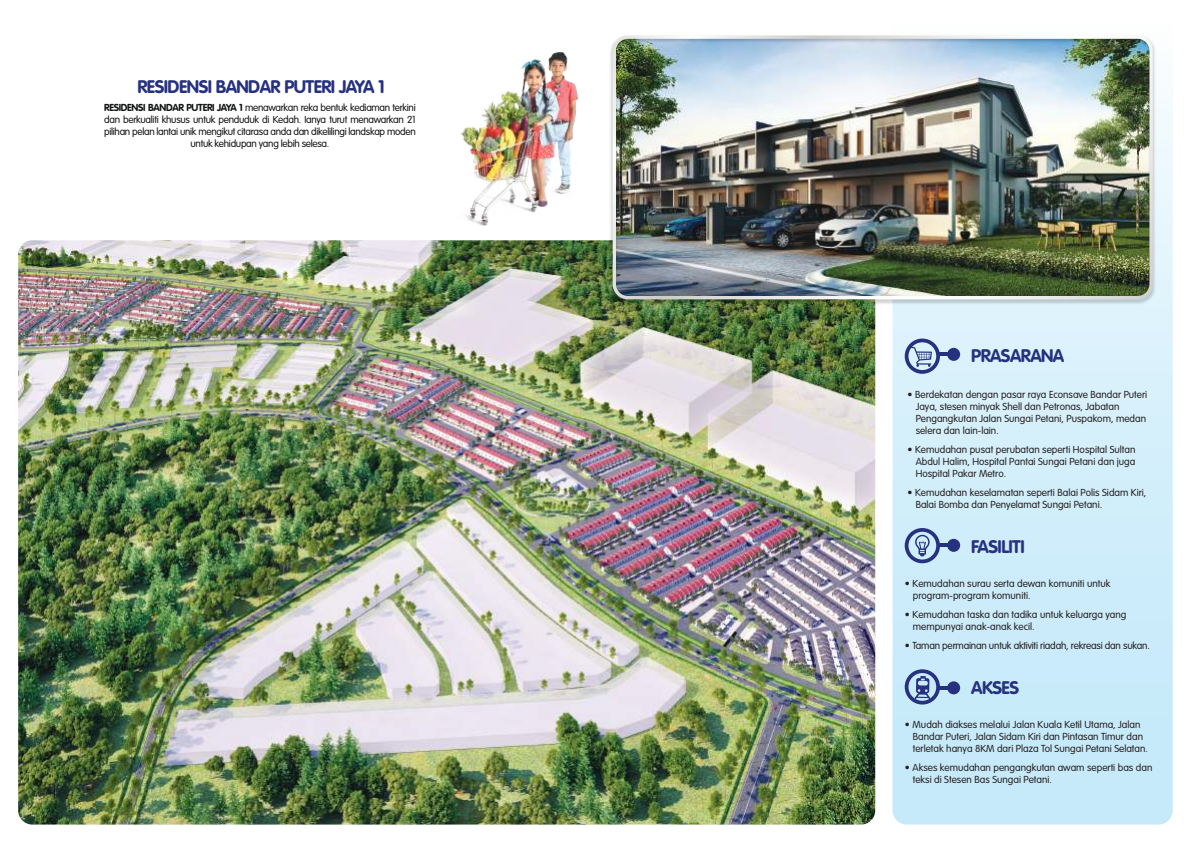
<style>
.page{position:relative;width:1191px;height:842px;background:#fff}
.page>*{position:absolute;margin:0;border:0;box-sizing:border-box;transform-origin:0 0}
.t1{font:700 18px "VAG Rounded Std";letter-spacing:-.03em;color:#26317f}
.t2{font:300 10px/12px "VAG Rounded Std";color:#241f1f}
.t3{font:300 10px/12px "VAG Rounded Std";letter-spacing:-.03em;color:#111212;text-align:center}
.t4{font:300 10px "VAG Rounded Std";letter-spacing:-.02em;color:#241f1f}
.s1{font-weight:700}
</style>
<div class="page">
<svg style="left:892px;top:100px;width:280px;height:724px;background:#d0edfa"></svg>
<img style="left:18px;top:240px;width:857px;height:584px">
<svg style="left:904px;top:669px;width:36px;height:35px"></svg>
<hr style="left:937px;top:686px;width:15px;height:4px;background:#26317f">
<div style="left:947px;top:681px;width:13px;height:13px;background:#26317f;border-radius:50%"></div>
<svg style="left:904px;top:528px;width:36px;height:35px"></svg>
<hr style="left:937px;top:543px;width:15px;height:4px;background:#26317f">
<div style="left:947px;top:539px;width:13px;height:13px;background:#26317f;border-radius:50%"></div>
<img style="left:609px;top:42px;width:548px;height:263px">
<img style="left:612px;top:35px;width:540px;height:264px">
<svg style="left:904px;top:339px;width:36px;height:35px"></svg>
<hr style="left:937px;top:353px;width:15px;height:3px;background:#26317f">
<div style="left:947px;top:348px;width:13px;height:13px;background:#26317f;border-radius:50%"></div>
<img style="left:461px;top:51px;width:118px;height:175px">
<h1 class="t1" style="left:137px;top:76px;width:249px">RESIDENSI BANDAR PUTERI JAYA 1</h1>
<p class="t3" style="left:104px;top:102px;width:313px"><span class="s1">RESIDENSI BANDAR PUTERI JAYA 1</span> menawarkan reka bentuk kediaman terkini dan berkualiti khusus untuk penduduk di Kedah. Ianya turut menawarkan 21 pilihan pelan lantai unik mengikut citarasa anda dan dikelilingi landskap moden untuk kehidupan yang lebih selesa.</p>
<h1 class="t1" style="left:971px;top:345px;width:95px">PRASARANA</h1>
<p class="t2" style="left:915px;top:389px;width:233px;text-indent:-8px">• Berdekatan dengan pasar raya Econsave Bandar Puteri Jaya, stesen minyak Shell dan Petronas, Jabatan Pengangkutan Jalan Sungai Petani, Puspakom, medan selera dan lain-lain.</p>
<p class="t2" style="left:915px;top:444px;width:221px;text-align:justify;text-indent:-8px">• Kemudahan pusat perubatan seperti Hospital Sultan Abdul Halim, Hospital Pantai Sungai Petani dan juga Hospital Pakar Metro.</p>
<p class="t2" style="left:915px;top:487px;width:232px;text-indent:-8px">• Kemudahan keselamatan seperti Balai Polis Sidam Kiri,<br>Balai Bomba dan Penyelamat Sungai Petani.</p>
<h1 class="t1" style="left:971px;top:536px;width:55px">FASILITI</h1>
<p class="t2" style="left:912px;top:578px;width:199px;text-indent:-8px">• Kemudahan surau serta dewan komuniti untuk program-program komuniti.</p>
<p class="t2" style="left:912px;top:609px;width:215px;text-indent:-8px">• Kemudahan taska dan tadika untuk keluarga yang mempunyai anak-anak kecil.</p>
<p class="t4" style="left:904px;top:640px;width:247px">• Taman permainan untuk aktiviti riadah, rekreasi dan sukan.</p>
<h1 class="t1" style="left:971px;top:677px;width:49px">AKSES</h1>
<p class="t2" style="left:912px;top:719px;width:237px;text-indent:-8px">• Mudah diakses melalui Jalan Kuala Ketil Utama, Jalan<br>Bandar Puteri, Jalan Sidam Kiri dan Pintasan Timur dan terletak hanya 8KM dari Plaza Tol Sungai Petani Selatan.</p>
<p class="t2" style="left:912px;top:762px;width:241px;text-indent:-8px">• Akses kemudahan pengangkutan awam seperti bas dan teksi di Stesen Bas Sungai Petani.</p>
</div>
